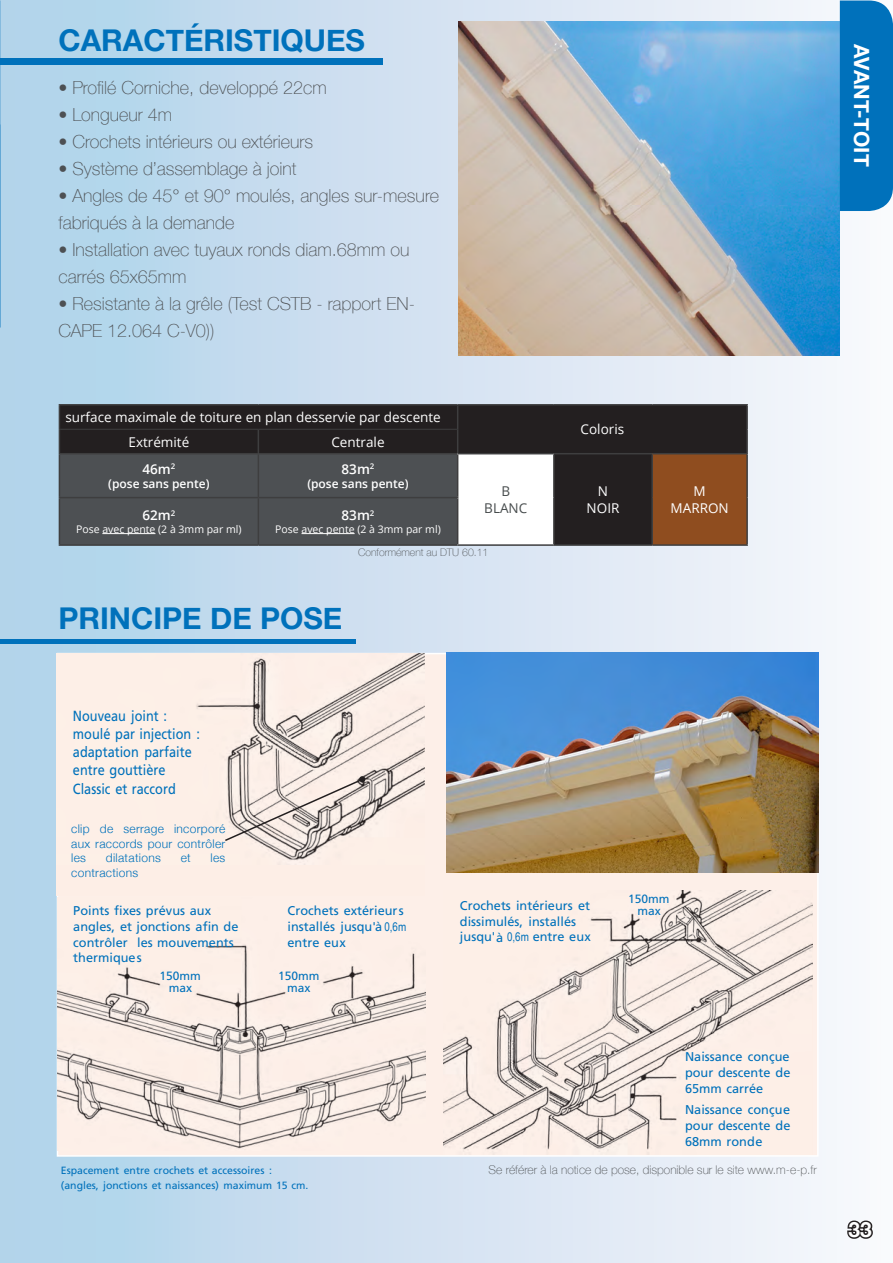
<style>
.page{position:relative;width:893px;height:1263px;background:#fff}
.page>*{position:absolute;margin:0;border:0;box-sizing:border-box;transform-origin:0 0}
.t1{font:700 30px "Helvetica Neue";color:#0071bb}
.t2{font:700 21px "Helvetica Neue";color:#fff}
.t3{font:100 18px/27px "Helvetica Neue";color:#4d5053}
.t4{font:14.7px/18.1px "Frutiger";color:#0071bb;scale:.87 1}
.t5{font:13.5px/16.2px "Open Sans";color:#fff;text-align:center}
.t6{font:600 13.5px "Open Sans";color:#fff}
.t7{font:13.5px/16.2px "Open Sans";color:#474c4d;text-align:center}
.t8{font:12.75px/15.8px "Frutiger";color:#0071bb}
.t9{font:300 12px/14.4px "Helvetica Neue";letter-spacing:.025em;color:#0071bb;text-align:justify}
.t10{font:100 12px "Helvetica Neue";color:#4d5053}
.t11{font:600 12px "Open Sans";color:#fff}
.t12{font:12px/12px "Frutiger";color:#0071bb;text-align:center}
.t13{font:10.5px/15.8px "Frutiger";color:#0071bb}
.t14{font:10.5px "Open Sans";color:#fff}
.t15{font:100 10.5px "Helvetica Neue";color:#4d5053}
.s1{font-family:"Arial Narrow";font-size:12px}
</style>
<div class="page">
<div style="left:0;top:0;width:893px;height:1263px;background:linear-gradient(to right,#aed1e9,#f9f7fc)"></div>
<img style="left:458px;top:21px;width:382px;height:334px">
<div style="left:57px;top:653px;width:762px;height:504px;background:#fdefe8;border:2px solid #fff"></div>
<div style="left:57px;top:653px;width:368px;height:243px;background:#fdeee6"></div>
<img style="left:196px;top:654px;width:229px;height:206px">
<img style="left:443px;top:890px;width:369px;height:261px">
<img style="left:57px;top:897px;width:368px;height:254px">
<div style="left:0;top:58px;width:382px;height:6px;background:#0071bb"></div>
<hr style="left:0;top:639px;width:355px;height:4px;background:#0071bb">
<img style="left:446px;top:653px;width:373px;height:219px">
<svg style="left:223px;top:776px;width:142px;height:66px"></svg>
<div style="left:555px;top:454px;width:96px;height:90px;background:#231f20"></div>
<div style="left:458px;top:405px;width:289px;height:49px;background:#231f20"></div>
<div style="left:458px;top:454px;width:96px;height:91px;background:#fff"></div>
<div style="left:652px;top:454px;width:95px;height:91px;background:#8f4d1f"></div>
<hr style="left:59px;top:404px;width:199px;height:2px;background:#3e3e3f">
<hr style="left:258px;top:404px;width:200px;height:2px;background:#3e3e3f">
<hr style="left:746px;top:406px;width:2px;height:23px;background:#3e3e3f">
<svg style="left:59px;top:406px;width:399px;height:138px;background:#3e3f41"></svg>
<hr style="left:746px;top:429px;width:2px;height:24px;background:#3e3e3f">
<hr style="left:59px;top:453px;width:199px;height:1px;background:#3e3e3f">
<hr style="left:59px;top:454px;width:1px;height:43px;background:#3e3e3f">
<hr style="left:258px;top:453px;width:200px;height:1px;background:#3e3e3f">
<hr style="left:258px;top:454px;width:1px;height:43px;background:#3e3e3f">
<hr style="left:457px;top:454px;width:1px;height:43px;background:#3e3e3f">
<hr style="left:553px;top:454px;width:2px;height:44px;background:#3e3e3f">
<hr style="left:651px;top:454px;width:2px;height:44px;background:#3e3e3f">
<hr style="left:746px;top:454px;width:2px;height:44px;background:#3e3e3f">
<hr style="left:59px;top:497px;width:199px;height:1px;background:#3e3e3f">
<hr style="left:59px;top:498px;width:1px;height:46px;background:#3e3e3f">
<hr style="left:258px;top:497px;width:200px;height:1px;background:#3e3e3f">
<hr style="left:258px;top:498px;width:1px;height:46px;background:#3e3e3f">
<hr style="left:457px;top:498px;width:1px;height:46px;background:#3e3e3f">
<hr style="left:553px;top:498px;width:2px;height:46px;background:#3e3e3f">
<hr style="left:651px;top:498px;width:2px;height:46px;background:#3e3e3f">
<hr style="left:746px;top:498px;width:2px;height:46px;background:#3e3e3f">
<hr style="left:59px;top:544px;width:199px;height:2px;background:#3e3e3f">
<hr style="left:258px;top:544px;width:200px;height:2px;background:#3e3e3f">
<hr style="left:458px;top:544px;width:96px;height:2px;background:#3e3e3f">
<hr style="left:554px;top:544px;width:98px;height:2px;background:#3e3e3f">
<hr style="left:652px;top:544px;width:96px;height:2px;background:#3e3e3f">
<hr style="left:458px;top:453px;width:96px;height:1px;background:#3e3e3f">
<hr style="left:554px;top:453px;width:98px;height:1px;background:#3e3e3f">
<hr style="left:652px;top:453px;width:96px;height:1px;background:#3e3e3f">
<hr style="left:458px;top:404px;width:96px;height:2px;background:#3e3e3f">
<hr style="left:554px;top:404px;width:98px;height:2px;background:#3e3e3f">
<hr style="left:652px;top:404px;width:96px;height:2px;background:#3e3e3f">
<hr style="left:60px;top:429px;width:198px;height:1px;background:#3e3e3f">
<hr style="left:258px;top:429px;width:199px;height:1px;background:#3e3e3f">
<hr style="left:102px;top:533px;width:53px;height:1px;background:#fff">
<hr style="left:301px;top:533px;width:54px;height:1px;background:#fff">
<div style="left:840px;top:1px;width:53px;height:210px;background:#0071bb"></div>
<svg style="left:845px;top:1218px;width:30px;height:23px"></svg>
<h1 class="t1" style="left:58px;top:16px;width:308px">CARACTÉRISTIQUES</h1>
<p class="t3" style="left:58px;top:73px;width:270px">• Profilé Corniche, developpé 22cm</p>
<p class="t3" style="left:58px;top:100px;width:115px">• Longueur 4m</p>
<p class="t3" style="left:58px;top:127px;width:256px">• Crochets intérieurs ou extérieurs</p>
<p class="t3" style="left:58px;top:154px;width:240px">• Système d’assemblage à joint</p>
<p class="t3" style="left:58px;top:181px;width:382px">• Angles de 45° et 90° moulés, angles sur-mesure fabriqués à la demande</p>
<p class="t3" style="left:58px;top:235px;width:352px">• Installation avec tuyaux ronds diam.68mm ou carrés 65x65mm</p>
<p class="t3" style="left:58px;top:289px;width:358px">• Resistante à la grêle (Test CSTB - rapport EN-<br>CAPE 12.064 C-V0))</p>
<p class="t5" style="left:65px;top:409px;width:377px">surface maximale de toiture en plan desservie par descente</p>
<p class="t5" style="left:129px;top:433px;width:62px">Extrémité</p>
<p class="t5" style="left:331px;top:433px;width:55px">Centrale</p>
<p class="t6" style="left:142px;top:459px;width:34px">46m<sup>2</sup></p>
<p class="t11" style="left:108px;top:475px;width:103px">(pose sans pente)</p>
<p class="t6" style="left:342px;top:459px;width:34px">83m<sup>2</sup></p>
<p class="t11" style="left:307px;top:475px;width:103px">(pose sans pente)</p>
<p class="t6" style="left:142px;top:506px;width:34px">62m<sup>2</sup></p>
<p class="t14" style="left:76px;top:522px;width:167px">Pose avec pente (2 à 3mm par ml)</p>
<p class="t6" style="left:342px;top:506px;width:34px">83m<sup>2</sup></p>
<p class="t14" style="left:275px;top:522px;width:167px">Pose avec pente (2 à 3mm par ml)</p>
<p class="t5" style="left:581px;top:421px;width:45px">Coloris</p>
<p class="t7" style="left:484px;top:483px;width:44px">B<br>BLANC</p>
<p class="t5" style="left:587px;top:483px;width:34px">N<br>NOIR</p>
<p class="t5" style="left:671px;top:483px;width:60px">M<br>MARRON</p>
<p class="t15" style="left:358px;top:544px;width:132px">Conformément au DTU 60.11</p>
<h1 class="t1" style="left:58px;top:595px;width:285px">PRINCIPE DE POSE</h1>
<p class="t2" style="left:878px;top:44px;width:124px;rotate:90deg">AVANT-TOIT</p>
<p class="t4" style="left:73px;top:707px;width:148px">Nouveau joint : moulé par injection : adaptation parfaite entre gouttière<br>Classic et raccord</p>
<p class="t9" style="left:71px;top:821px;width:156px">clip de serrage incorporé aux raccords pour contrôler les</p>
<p class="t9" style="left:106px;top:850px;width:56px">dilatations</p>
<p class="t9" style="left:181px;top:850px;width:12px">et</p>
<p class="t9" style="left:211px;top:850px;width:16px">les</p>
<p class="t9" style="left:71px;top:864px;width:69px">contractions</p>
<p class="t12" style="left:628px;top:892px;width:43px">150mm</p>
<p class="t8" style="left:460px;top:897px;width:132px">Crochets intérieurs et dissimulés, installés jusqu'à <span class="s1">0,6m</span> entre eux</p>
<p class="t8" style="left:73px;top:903px;width:139px">Points fixes prévus aux</p>
<p class="t12" style="left:637px;top:904px;width:25px">max</p>
<p class="t8" style="left:73px;top:918px;width:167px">angles, et jonctions afin de contrôler les mouvements thermiques</p>
<p class="t8" style="left:288px;top:903px;width:120px">Crochets extérieurs installés jusqu'à <span class="s1">0,6m </span>entre eux</p>
<p class="t12" style="left:160px;top:970px;width:43px">150mm max</p>
<p class="t12" style="left:278px;top:970px;width:43px">150mm max</p>
<p class="t13" style="left:61px;top:1162px;width:249px">Espacement entre crochets et accessoires : (angles, jonctions et naissances) maximum 15 cm.</p>
<p class="t8" style="left:685px;top:1049px;width:107px;text-align:justify">Naissance conçue pour descente de 65mm carrée</p>
<p class="t8" style="left:685px;top:1102px;width:107px;text-align:justify">Naissance conçue pour descente de 68mm ronde</p>
<p class="t10" style="left:489px;top:1161px;width:330px">Se référer à la notice de pose, disponible sur le site www.m-e-p.fr</p>
<p class="t2" style="left:848px;top:1213px;width:25px">33</p>
</div>
